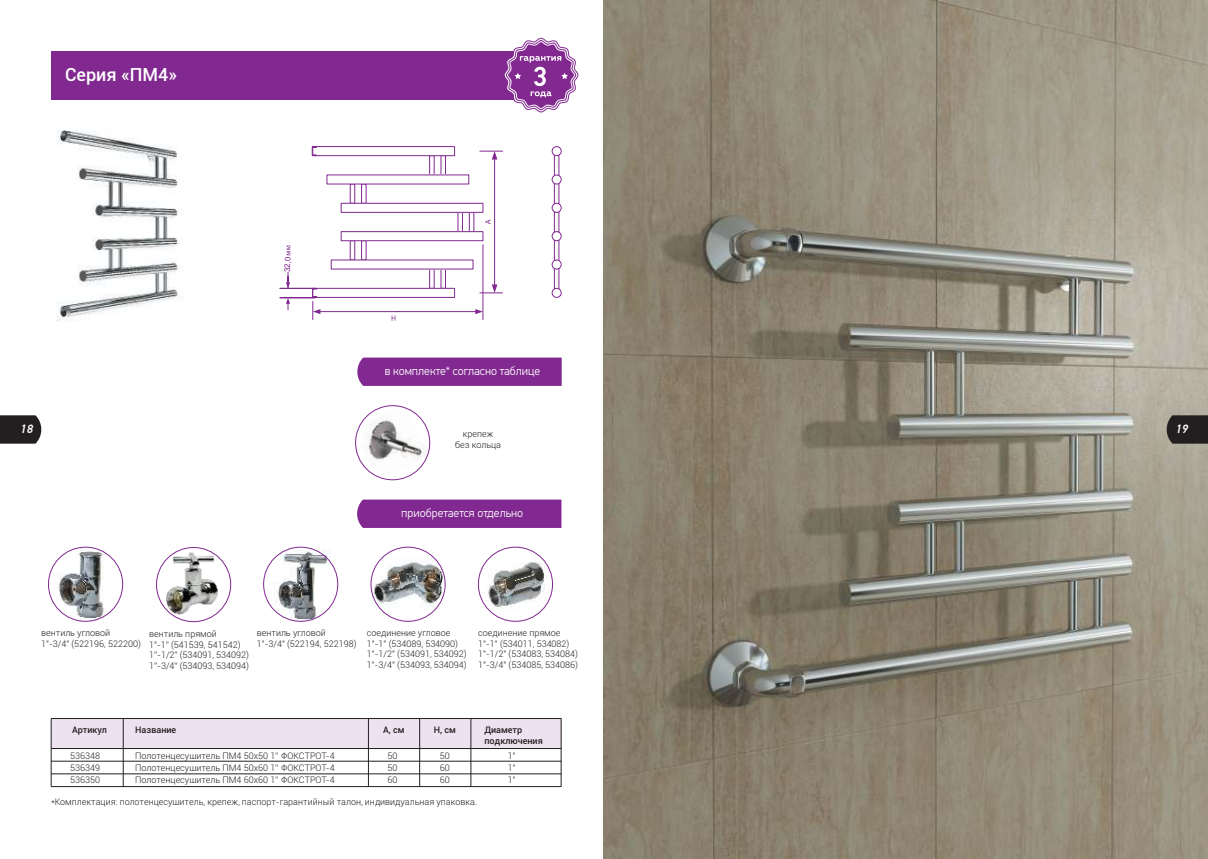
<style>
.page{position:relative;width:1208px;height:859px;background:#fff}
.page>*{position:absolute;margin:0;border:0;box-sizing:border-box;transform-origin:0 0}
.t1{font:500 18px "Roboto";color:#fff}
.t2{font:300 12px "PF Din Text Pro";color:#fff}
.t3{font:italic 500 12px "PF Din Text Pro";color:#fff}
.t4{font:300 9px/10.8px "Roboto";color:#231f20;text-align:justify}
.t5{font:500 9px/10.8px "Roboto";color:#231f20}
.t6{font:8px "Arial";color:#812990}
</style>
<div class="page">
<div style="left:51px;top:51px;width:511px;height:48px;background:#812990"></div>
<div style="left:554px;top:155px;width:5px;height:21px;border:1px solid #812990"></div>
<div style="left:554px;top:183px;width:5px;height:21px;border:1px solid #812990"></div>
<div style="left:554px;top:211px;width:5px;height:22px;border:1px solid #812990"></div>
<div style="left:554px;top:240px;width:5px;height:21px;border:1px solid #812990"></div>
<div style="left:554px;top:268px;width:5px;height:21px;border:1px solid #812990"></div>
<div style="left:469px;top:212px;width:5px;height:20px;border:1px solid #812990"></div>
<div style="left:457px;top:212px;width:6px;height:20px;border:1px solid #812990"></div>
<hr style="left:494px;top:159px;width:1px;height:63px;background:#812990">
<hr style="left:494px;top:222px;width:1px;height:63px;background:#812990">
<svg style="left:480px;top:284px;width:22px;height:9px"></svg>
<svg style="left:480px;top:151px;width:22px;height:9px"></svg>
<svg style="left:485px;top:220px;width:5px;height:4px"></svg>
<div style="left:551px;top:146px;width:11px;height:10px;border:1px solid #812990;border-radius:50%"></div>
<div style="left:551px;top:288px;width:11px;height:10px;border:1px solid #812990;border-radius:50%"></div>
<div style="left:341px;top:203px;width:142px;height:10px;border:1px solid #812990"></div>
<div style="left:341px;top:231px;width:142px;height:10px;border:1px solid #812990"></div>
<div style="left:551px;top:174px;width:11px;height:11px;border:1px solid #812990;border-radius:50%"></div>
<div style="left:551px;top:231px;width:11px;height:10px;border:1px solid #812990;border-radius:50%"></div>
<div style="left:551px;top:259px;width:11px;height:11px;border:1px solid #812990;border-radius:50%"></div>
<div style="left:551px;top:203px;width:11px;height:10px;border:1px solid #812990;border-radius:50%"></div>
<hr style="left:398px;top:311px;width:78px;height:1px;background:#812990">
<hr style="left:482px;top:245px;width:1px;height:75px;background:#812990">
<svg style="left:475px;top:309px;width:8px;height:5px"></svg>
<svg style="left:311px;top:146px;width:144px;height:175px"></svg>
<div style="left:51px;top:719px;width:510px;height:30px;background:#ede3f0"></div>
<hr style="left:51px;top:761px;width:510px;height:1px;background:#231f20">
<hr style="left:51px;top:748px;width:510px;height:1px;background:#231f20">
<hr style="left:51px;top:718px;width:510px;height:1px;background:#231f20">
<hr style="left:51px;top:774px;width:510px;height:1px;background:#231f20">
<hr style="left:51px;top:786px;width:510px;height:1px;background:#231f20">
<hr style="left:51px;top:719px;width:1px;height:67px;background:#231f20">
<hr style="left:123px;top:719px;width:1px;height:67px;background:#231f20">
<hr style="left:368px;top:719px;width:1px;height:67px;background:#231f20">
<hr style="left:419px;top:719px;width:1px;height:67px;background:#231f20">
<hr style="left:471px;top:719px;width:1px;height:67px;background:#231f20">
<hr style="left:561px;top:719px;width:1px;height:67px;background:#231f20">
<img style="left:56px;top:130px;width:127px;height:192px">
<hr style="left:288px;top:257px;width:1px;height:31px;background:#812990">
<hr style="left:280px;top:288px;width:35px;height:1px;background:#812990">
<hr style="left:280px;top:298px;width:35px;height:1px;background:#812990">
<svg style="left:286px;top:298px;width:4px;height:12px"></svg>
<svg style="left:286px;top:276px;width:4px;height:12px"></svg>
<div style="left:283px;top:245px;width:10px;height:27px;background:#fff"></div>
<svg style="left:285px;top:245px;width:6px;height:18px"></svg>
<img style="left:604px;top:0;width:604px;height:859px">
<div style="left:357px;top:500px;width:204px;height:28px;background:#812990"></div>
<div style="left:357px;top:358px;width:205px;height:28px;background:#812990"></div>
<img style="left:355px;top:405px;width:74px;height:76px">
<div style="left:355px;top:405px;width:75px;height:75px;border:1px solid #812990;border-radius:50%"></div>
<img style="left:479px;top:546px;width:71px;height:70px">
<img style="left:372px;top:546px;width:71px;height:67px">
<img style="left:266px;top:549px;width:71px;height:71px">
<img style="left:48px;top:549px;width:71px;height:71px">
<div style="left:478px;top:547px;width:75px;height:75px;border:1px solid #812990;border-radius:50%"></div>
<div style="left:371px;top:547px;width:74px;height:75px;border:1px solid #812990;border-radius:50%"></div>
<div style="left:48px;top:547px;width:75px;height:75px;border:1px solid #812990;border-radius:50%"></div>
<div style="left:263px;top:547px;width:75px;height:75px;border:1px solid #812990;border-radius:50%"></div>
<img style="left:156px;top:547px;width:75px;height:73px">
<div style="left:156px;top:547px;width:75px;height:75px;border:1px solid #812990;border-radius:50%"></div>
<svg style="left:503px;top:37px;width:76px;height:76px"></svg>
<svg style="left:0;top:415px;width:42px;height:29px"></svg>
<svg style="left:1164px;top:415px;width:44px;height:29px"></svg>
<h1 class="t1" style="left:65px;top:62px;width:113px">Серия «ПМ4»</h1>
<p class="t6" style="left:283px;top:272px;width:10px;rotate:-90deg">32</p>
<h2 class="t2" style="left:385px;top:364px;width:157px">в комплекте* согласно таблице</h2>
<h2 class="t3" style="left:21px;top:422px;width:14px">18</h2>
<h2 class="t3" style="left:1176px;top:422px;width:14px">19</h2>
<p class="t4" style="left:455px;top:428px;width:47px;text-align:center">крепеж без кольца</p>
<h2 class="t2" style="left:401px;top:506px;width:124px">приобретается отдельно</h2>
<p class="t4" style="left:41px;top:627px;width:101px">вентиль угловой<br>1"-3/4" (522196, 522200)</p>
<p class="t4" style="left:257px;top:627px;width:101px">вентиль угловой<br>1"-3/4" (522194, 522198)</p>
<p class="t4" style="left:367px;top:627px;width:101px;text-align:left">соединение угловое<br>1"-1" (534089, 534090)<br>1"-1/2" (534091, 534092)<br>1"-3/4" (534093, 534094)</p>
<p class="t4" style="left:478px;top:627px;width:101px;text-align:left">соединение прямое<br>1"-1" (534011, 534082)<br>1"-1/2" (534083, 534084)<br>1"-3/4" (534085, 534086)</p>
<p class="t4" style="left:149px;top:628px;width:101px;text-align:left">вентиль прямой<br>1"-1” (541539, 541542)<br>1”-1/2” (534091, 534092)<br>1”-3/4” (534093, 534094)</p>
<p class="t5" style="left:72px;top:724px;width:36px">Артикул</p>
<p class="t4" style="left:70px;top:749px;width:31px;line-height:12px">536348<br>536349<br>536350</p>
<p class="t5" style="left:383px;top:724px;width:23px">А, см</p>
<p class="t5" style="left:434px;top:724px;width:24px">Н, см</p>
<p class="t5" style="left:135px;top:724px;width:43px">Название</p>
<p class="t5" style="left:484px;top:724px;width:60px">Диаметр подключения</p>
<p class="t4" style="left:387px;top:749px;width:11px;line-height:12px">50<br>50<br>60</p>
<p class="t4" style="left:440px;top:749px;width:11px;line-height:12px">50<br>60<br>60</p>
<p class="t4" style="left:135px;top:749px;width:201px;line-height:12px">Полотенцесушитель ПМ4 50х50 1’’ ФОКСТРОТ-4<br>Полотенцесушитель ПМ4 50х60 1’’ ФОКСТРОТ-4<br>Полотенцесушитель ПМ4 60х60 1’’ ФОКСТРОТ-4</p>
<p class="t4" style="left:508px;top:749px;width:9px;line-height:12px">1" 1" 1"</p>
<p class="t4" style="left:51px;top:796px;width:428px">*Комплектация: полотенцесушитель, крепеж, паспорт-гарантийный талон, индивидуальная упаковка.</p>
</div>
